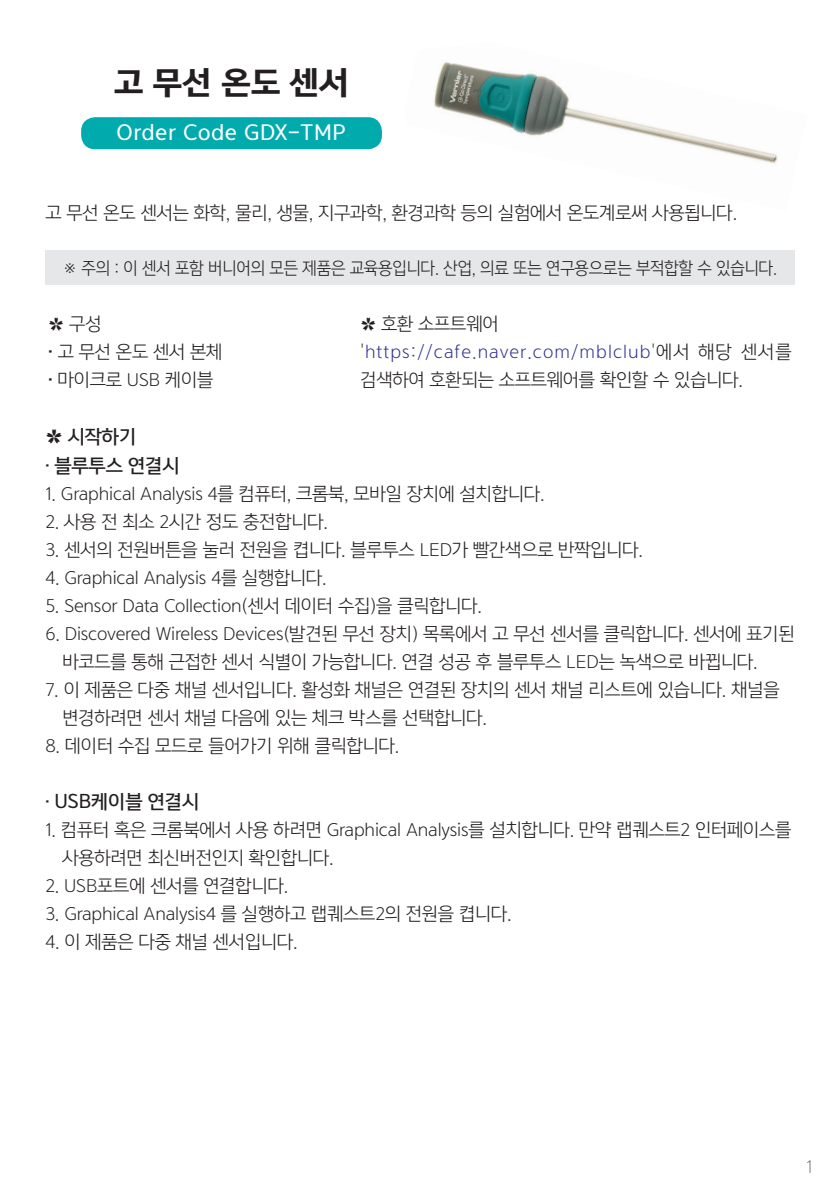
<style>
.page{position:relative;width:840px;height:1191px;background:#fff}
.page>*{position:absolute;margin:0;border:0;box-sizing:border-box;transform-origin:0 0}
.제품명_15pt{font:30px "Yoon Gothic Pro 780";color:#231f20}
.t1{font:20px "Yoon Gothic Pro 760";letter-spacing:.025em;color:#fff}
.제품_소개글_9pt{font:18px "Yoon Gothic Pro 730";letter-spacing:-.01em;color:#231f20}
.제품_소개글_9pt-2{font:18px/28px "Yoon Gothic Pro 730";letter-spacing:.055em;color:#231f20}
.굵은_글씨체{font:18px "Yoon Gothic Pro 760";letter-spacing:-.01em;color:#231f20}
.t2{font:18px "Yoon Gothic Pro 710";color:#231f20}
.제품_소개글_9pt-3{font:17px "Yoon Gothic Pro 730";letter-spacing:-.01em;color:#231f20;scale:.94 1}
.s1{font-family:"Yoon Gothic Pro 770"}
.s2{font-family:"Yoon Gothic Pro 720"}
.s3{color:#2e3092}
</style>
<div class="page">
<img style="left:434px;top:62px;width:344px;height:102px">
<div style="left:81px;top:117px;width:301px;height:32px;background:#00aaad;border-radius:14px"></div>
<div style="left:45px;top:251px;width:749px;height:34px;background:#e6e7e9"></div>
<p class="제품명_15pt" style="left:114px;top:59px;width:237px">고 무선 온도 센서</p>
<p class="t1" style="left:116px;top:119px;width:231px">Order Code GDX-TMP</p>
<p class="제품_소개글_9pt" style="left:45px;top:202px;width:693px">고 무선 온도 센서는 화학, 물리, 생물, 지구과학, 환경과학 등의 실험에서 온도계로써 사용됩니다.</p>
<p class="제품_소개글_9pt-3" style="left:63px;top:257px;width:761px">※ 주의 : 이 센서 포함 버니어의 모든 제품은 교육용입니다. 산업, 의료 또는 연구용으로는 부적합할 수 있습니다.</p>
<p class="제품_소개글_9pt" style="left:48px;top:312px;width:55px">✿ 구성</p>
<p class="제품_소개글_9pt" style="left:48px;top:340px;width:176px"><span class="s1">․</span> 고 무선 온도 센서 본체</p>
<p class="제품_소개글_9pt" style="left:48px;top:368px;width:166px"><span class="s1">․</span> 마이크로 USB 케이블</p>
<p class="제품_소개글_9pt" style="left:360px;top:312px;width:140px"><span class="s2">✿</span> 호환 소프트웨어</p>
<p class="제품_소개글_9pt-2" style="left:360px;top:337px;width:432px">'<span class="s3">https://cafe.naver.com/mblclub</span>'에서 해당 센서를 검색하여 호환되는 소프트웨어를 확인할 수 있습니다.</p>
<p class="굵은_글씨체" style="left:45px;top:425px;width:92px">✿ 시작하기</p>
<p class="굵은_글씨체" style="left:45px;top:453px;width:136px">․ 블루투스 연결시</p>
<p class="제품_소개글_9pt" style="left:45px;top:482px;width:500px">1. Graphical Analysis 4를 컴퓨터, 크롬북, 모바일 장치에 설치합니다.</p>
<p class="제품_소개글_9pt" style="left:45px;top:510px;width:284px">2. 사용 전 최소 2시간 정도 충전합니다.</p>
<p class="제품_소개글_9pt" style="left:45px;top:538px;width:599px">3. 센서의 전원버튼을 눌러 전원을 켭니다. 블루투스 LED가 빨간색으로 반짝입니다.</p>
<p class="제품_소개글_9pt" style="left:45px;top:566px;width:283px">4. Graphical Analysis 4를 실행합니다.</p>
<p class="제품_소개글_9pt" style="left:45px;top:594px;width:438px">5. Sensor Data Collection(센서 데이터 수집)을 클릭합니다.</p>
<p class="제품_소개글_9pt" style="left:45px;top:622px;width:750px">6. Discovered Wireless Devices(발견된 무선 장치) 목록에서 고 무선 센서를 클릭합니다. 센서에 표기된</p>
<p class="제품_소개글_9pt" style="left:62px;top:650px;width:696px">바코드를 통해 근접한 센서 식별이 가능합니다. 연결 성공 후 블루투스 LED는 녹색으로 바뀝니다.</p>
<p class="제품_소개글_9pt" style="left:45px;top:678px;width:735px">7. 이 제품은 다중 채널 센서입니다. 활성화 채널은 연결된 장치의 센서 채널 리스트에 있습니다. 채널을</p>
<p class="제품_소개글_9pt" style="left:62px;top:706px;width:426px">변경하려면 센서 채널 다음에 있는 체크 박스를 선택합니다.</p>
<p class="제품_소개글_9pt" style="left:45px;top:734px;width:355px">8. 데이터 수집 모드로 들어가기 위해 클릭합니다.</p>
<p class="굵은_글씨체" style="left:45px;top:789px;width:155px">․ USB케이블 연결시</p>
<p class="제품_소개글_9pt" style="left:45px;top:818px;width:747px">1. 컴퓨터 혹은 크롬북에서 사용 하려면 Graphical Analysis를 설치합니다. 만약 랩퀘스트2 인터페이스를</p>
<p class="제품_소개글_9pt" style="left:62px;top:846px;width:272px">사용하려면 최신버전인지 확인합니다.</p>
<p class="제품_소개글_9pt" style="left:45px;top:874px;width:244px">2. USB포트에 센서를 연결합니다.</p>
<p class="제품_소개글_9pt" style="left:45px;top:902px;width:467px">3. Graphical Analysis4 를 실행하고 랩퀘스트2의 전원을 켭니다.</p>
<p class="제품_소개글_9pt" style="left:45px;top:930px;width:253px">4. 이 제품은 다중 채널 센서입니다.</p>
<p class="t2" style="left:806px;top:1156px;width:8px">1</p>
</div>
